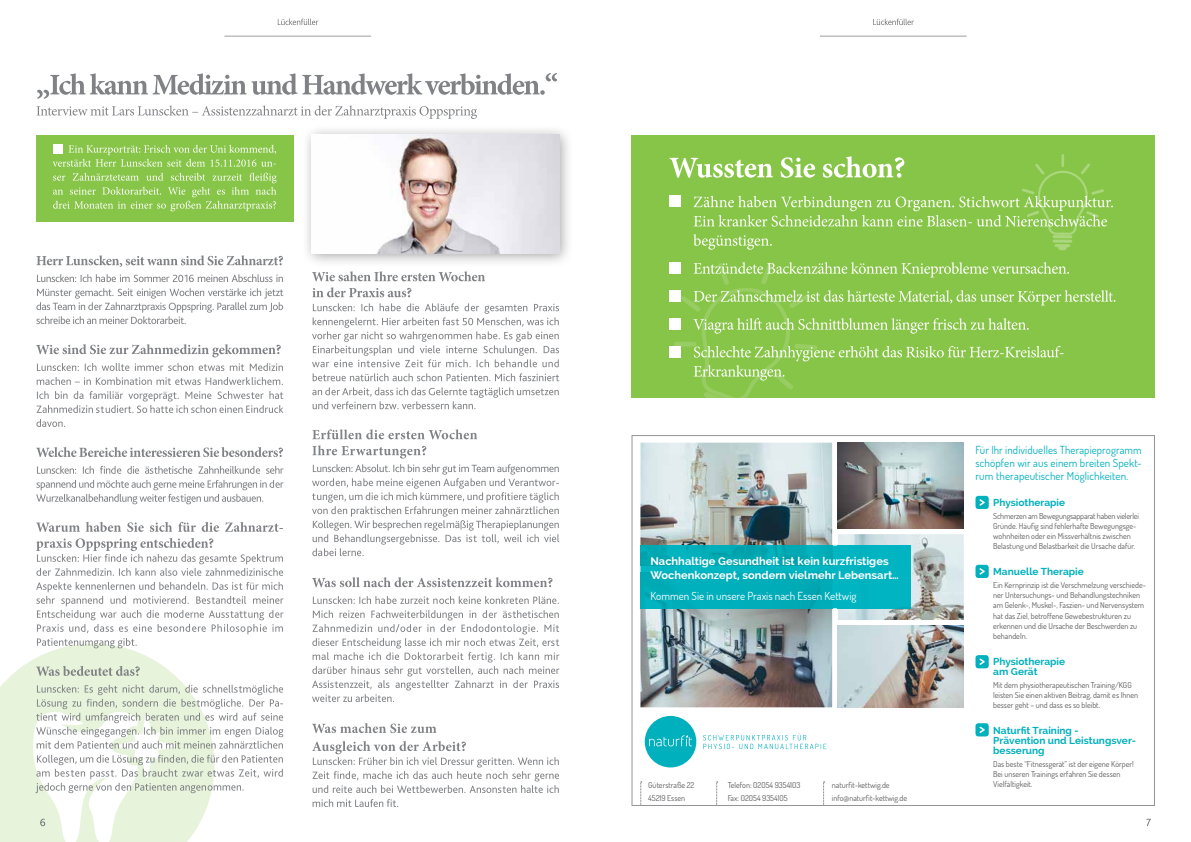
<style>
.page{position:relative;width:1191px;height:842px;background:#fff}
.page>*{position:absolute;margin:0;border:0;box-sizing:border-box;transform-origin:0 0}
.t1{font:11.1px/13.1px "Dosis";letter-spacing:.01em;color:#00b0bd;text-align:justify}
.t2{font:700 11.1px/14.1px "Raleway";color:#fff}
.t3{font:11.1px "Dosis";color:#fff}
.t4{font:700 10.1px/10.1px "Raleway";color:#00b0bd}
.t5{font:8.1px/10.1px "Dosis";color:#58595b}
</style>
<div class="page">
<svg style="left:0;top:648px;width:214px;height:194px;fill:#e7f3db"></svg>
<svg style="left:40px;top:819px;width:5px;height:7px"></svg>
<div style="left:301px;top:124px;width:273px;height:144px;background:#000;opacity:.35"></div>
<img style="left:312px;top:135px;width:247px;height:118px">
<div style="left:36px;top:135px;width:257px;height:86px;background:#87c548"></div>
<svg style="left:53px;top:173px;width:224px;height:38px"></svg>
<svg style="left:53px;top:145px;width:223px;height:22px"></svg>
<svg style="left:37px;top:105px;width:440px;height:14px"></svg>
<svg style="left:37px;top:73px;width:520px;height:26px"></svg>
<svg style="left:312px;top:799px;width:86px;height:8px"></svg>
<svg style="left:312px;top:741px;width:247px;height:52px"></svg>
<svg style="left:312px;top:723px;width:124px;height:10px"></svg>
<svg style="left:312px;top:610px;width:247px;height:92px"></svg>
<svg style="left:313px;top:596px;width:246px;height:8px"></svg>
<svg style="left:312px;top:577px;width:240px;height:10px"></svg>
<svg style="left:312px;top:445px;width:247px;height:111px"></svg>
<svg style="left:312px;top:429px;width:165px;height:10px"></svg>
<svg style="left:312px;top:387px;width:247px;height:22px"></svg>
<svg style="left:313px;top:373px;width:246px;height:8px"></svg>
<svg style="left:312px;top:303px;width:247px;height:64px"></svg>
<svg style="left:312px;top:287px;width:99px;height:10px"></svg>
<svg style="left:312px;top:271px;width:173px;height:10px"></svg>
<svg style="left:35px;top:755px;width:248px;height:38px"></svg>
<svg style="left:36px;top:685px;width:247px;height:64px"></svg>
<svg style="left:36px;top:666px;width:104px;height:10px"></svg>
<svg style="left:36px;top:582px;width:247px;height:66px"></svg>
<svg style="left:36px;top:538px;width:247px;height:38px"></svg>
<svg style="left:36px;top:522px;width:247px;height:10px"></svg>
<svg style="left:36px;top:480px;width:247px;height:24px"></svg>
<svg style="left:37px;top:466px;width:246px;height:8px"></svg>
<svg style="left:36px;top:447px;width:247px;height:10px"></svg>
<svg style="left:36px;top:419px;width:29px;height:8px"></svg>
<svg style="left:36px;top:391px;width:247px;height:22px"></svg>
<svg style="left:37px;top:377px;width:246px;height:8px"></svg>
<svg style="left:37px;top:363px;width:246px;height:8px"></svg>
<svg style="left:36px;top:344px;width:245px;height:13px"></svg>
<svg style="left:36px;top:288px;width:247px;height:36px"></svg>
<svg style="left:37px;top:274px;width:246px;height:8px"></svg>
<svg style="left:36px;top:255px;width:247px;height:12px"></svg>
<hr style="left:224px;top:36px;width:147px;height:1px;background:#9d9fa2">
<svg style="left:278px;top:19px;width:40px;height:6px"></svg>
<svg style="left:1146px;top:819px;width:5px;height:7px"></svg>
<div style="left:631px;top:135px;width:524px;height:262px;background:#87c548"></div>
<img style="left:640px;top:442px;width:349px;height:362px">
<svg style="left:669px;top:154px;width:446px;height:244px"></svg>
<div style="left:669px;top:195px;width:12px;height:12px;background:#fff"></div>
<div style="left:669px;top:262px;width:12px;height:12px;background:#fff"></div>
<div style="left:669px;top:290px;width:12px;height:12px;background:#fff"></div>
<div style="left:669px;top:318px;width:12px;height:12px;background:#fff"></div>
<div style="left:669px;top:346px;width:12px;height:12px;background:#fff"></div>
<hr style="left:820px;top:36px;width:146px;height:1px;background:#9d9fa2">
<svg style="left:873px;top:19px;width:41px;height:6px"></svg>
<h1 class="t2" style="left:650px;top:554px;width:250px">Nachhaltige Gesundheit ist kein kurzfristiges<br>Wochenkonzept, sondern vielmehr Lebensart…</h1>
<h1 class="t3" style="left:650px;top:588px;width:207px">Kommen Sie in unsere Praxis nach Essen Kettwig</h1>
<h1 class="t1" style="left:975px;top:443px;width:168px">Für Ihr individuelles Therapieprogramm schöpfen wir aus einem breiten Spekt&shy;rum therapeutischer Möglichkeiten.</h1>
<p class="t4" style="left:993px;top:498px;width:73px">Physiotherapie</p>
<p class="t5" style="left:993px;top:511px;width:147px">Schmerzen am Bewegungsapparat haben vielerlei Gründe. Häufig sind fehlerhafte Bewegungsge&shy;wohnheiten oder ein Missverhältnis zwischen Belastung und Belastbarkeit die Ursache dafür.</p>
<p class="t4" style="left:993px;top:567px;width:92px">Manuelle Therapie</p>
<p class="t5" style="left:993px;top:580px;width:154px">Ein Kernprinzip ist die Verschmelzung verschiede&shy;ner Untersuchungs- und Behandlungstechniken am Gelenk-, Muskel-, Faszien- und Nervensystem hat das Ziel, betroffene Gewebestrukturen zu erkennen und die Ursache der Beschwerden zu behandeln.</p>
<p class="t4" style="left:993px;top:656px;width:73px">Physiotherapie am Gerät</p>
<p class="t5" style="left:993px;top:679px;width:146px">Mit dem physiotherapeutischen Training/KGG leisten Sie einen aktiven Beitrag, damit es Ihnen besser geht – und dass es so bleibt.</p>
<p class="t4" style="left:993px;top:725px;width:144px">Naturfit Training -<br>Prävention und Leistungsver&shy;besserung</p>
<p class="t5" style="left:993px;top:759px;width:142px">Das beste “Fitnessgerät” ist der eigene Körper!<br>Bei unseren Trainings erfahren Sie dessen</p>
<p class="t5" style="left:648px;top:780px;width:48px">Güterstraße 22</p>
<p class="t5" style="left:993px;top:779px;width:41px">Vielfältigkeit.</p>
<p class="t5" style="left:648px;top:793px;width:38px">45219 Essen</p>
<p class="t5" style="left:727px;top:778px;width:74px;line-height:13.1px">Telefon: 02054 9354103<br>Fax: 02054 9354105</p>
<p class="t5" style="left:832px;top:778px;width:77px;line-height:13.1px">naturfit-kettwig.de info@naturfit-kettwig.de</p>
</div>
